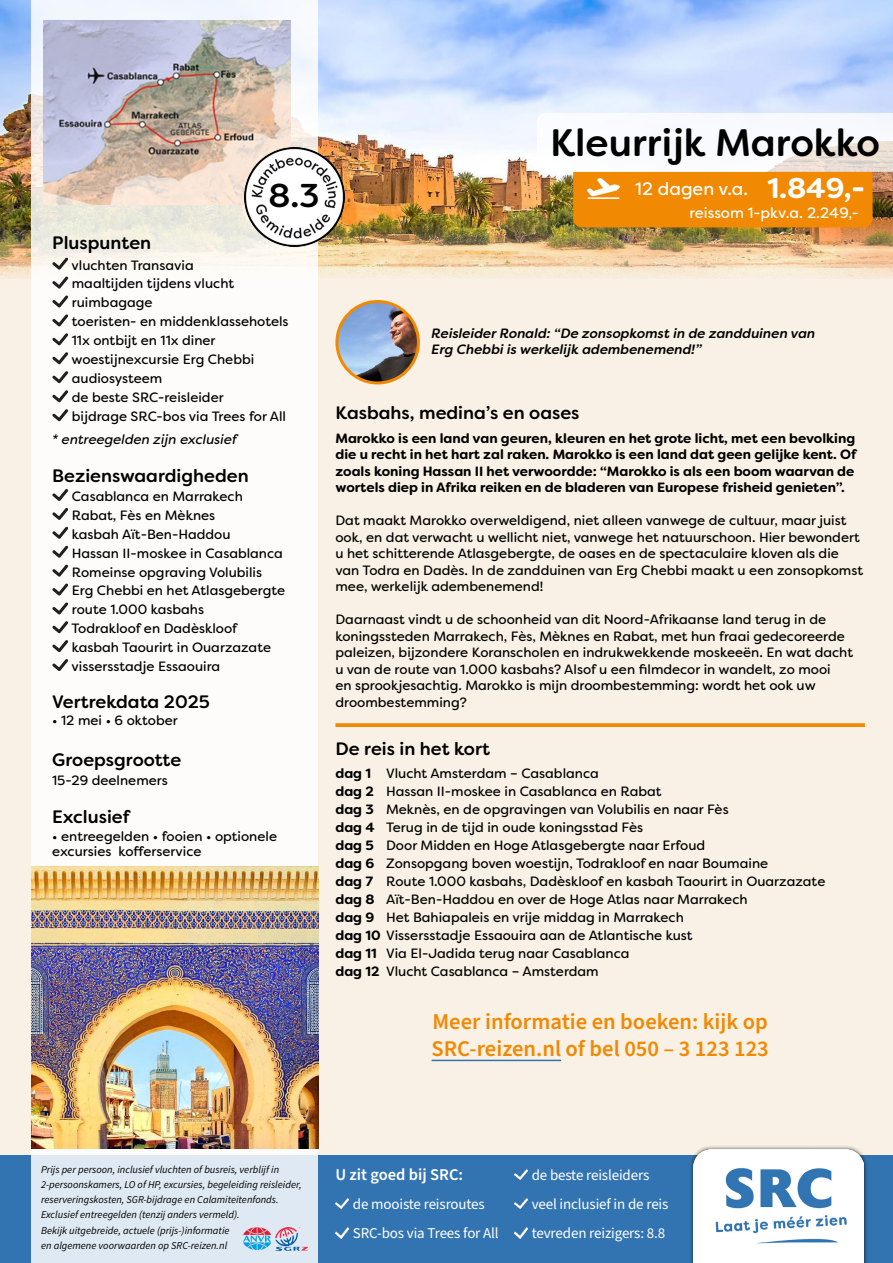
<style>
.page{position:relative;width:893px;height:1263px;background:#fff}
.page>*{position:absolute;margin:0;border:0;box-sizing:border-box;transform-origin:0 0}
.t1{font:500 38.25px "Filson Soft";color:#000}
.t2{font:500 33px "Filson Soft";color:#000}
.t3{font:700 28.5px "Filson Soft";color:#fff}
.t4{font:600 22.5px "Source Sans Pro";color:#f18903}
.t5{font:500 18px "Filson Soft";color:#000}
.t6{font:18px "Filson Soft";color:#fff}
.t7{font:600 16.5px "Source Sans Pro";color:#fff}
.t8{font:15px "Source Sans Pro";letter-spacing:-.01em;color:#fff}
.t9{font:15px "Filson Soft";color:#fff}
.t10{font:13.5px/16.5px "Filson Soft";color:#000}
.t11{font:700 13.5px/16.5px "Filson Soft";color:#000}
.t12{font:italic 500 13.5px "Filson Soft";color:#000}
.t13{font:italic 13.5px "Filson Soft";color:#000}
.t14{font:italic 10.5px/15px "Source Sans Variable";color:#000}
.s1{font-weight:700}
</style>
<div class="page">
<div style="left:0;top:242px;width:893px;height:913px;background:#f9f1e5"></div>
<img style="left:0;top:0;width:893px;height:278px">
<div style="left:0;top:1155px;width:893px;height:108px;background:#3274b1"></div>
<div style="left:689px;top:1145px;width:179px;height:118px;background:#000;opacity:.7"></div>
<img style="left:693px;top:1149px;width:171px;height:114px">
<svg style="left:32px;top:0;width:286px;height:1263px;background:#f8f8f8"></svg>
<img style="left:243px;top:1228px;width:27px;height:22px">
<img style="left:275px;top:1228px;width:32px;height:22px">
<svg style="left:515px;top:1228px;width:12px;height:10px"></svg>
<svg style="left:515px;top:1199px;width:12px;height:10px"></svg>
<svg style="left:515px;top:1169px;width:12px;height:10px"></svg>
<svg style="left:335px;top:1228px;width:13px;height:10px"></svg>
<svg style="left:335px;top:1199px;width:13px;height:10px"></svg>
<hr style="left:432px;top:1060px;width:129px;height:1px;background:#3274b1">
<svg style="left:335px;top:723px;width:530px;height:4px;background:#f18f10"></svg>
<img style="left:337px;top:301px;width:81px;height:82px;border-radius:41px">
<div style="left:335px;top:300px;width:85px;height:84px;border:3px solid #f18903;border-radius:50%"></div>
<img style="left:32px;top:866px;width:286px;height:282px">
<svg style="left:52px;top:659px;width:16px;height:12px"></svg>
<svg style="left:52px;top:640px;width:16px;height:12px"></svg>
<svg style="left:52px;top:621px;width:16px;height:12px"></svg>
<svg style="left:52px;top:602px;width:16px;height:12px"></svg>
<svg style="left:52px;top:583px;width:16px;height:12px"></svg>
<svg style="left:52px;top:565px;width:16px;height:11px"></svg>
<svg style="left:52px;top:545px;width:16px;height:13px"></svg>
<svg style="left:52px;top:527px;width:16px;height:12px"></svg>
<svg style="left:52px;top:508px;width:16px;height:12px"></svg>
<svg style="left:52px;top:489px;width:16px;height:12px"></svg>
<svg style="left:52px;top:409px;width:16px;height:12px"></svg>
<svg style="left:52px;top:390px;width:16px;height:12px"></svg>
<svg style="left:52px;top:371px;width:16px;height:12px"></svg>
<svg style="left:52px;top:352px;width:16px;height:12px"></svg>
<svg style="left:52px;top:333px;width:16px;height:12px"></svg>
<svg style="left:52px;top:314px;width:16px;height:12px"></svg>
<svg style="left:52px;top:296px;width:16px;height:11px"></svg>
<svg style="left:52px;top:276px;width:16px;height:13px"></svg>
<svg style="left:52px;top:258px;width:16px;height:11px"></svg>
<img style="left:44px;top:20px;width:246px;height:185px">
<img style="left:244px;top:147px;width:100px;height:100px">
<svg style="left:537px;top:113px;width:356px;height:114px"></svg>
<p class="t5" style="left:52px;top:231px;width:100px">Pluspunten</p>
<p class="t2" style="left:269px;top:174px;width:53px">8.3</p>
<p class="t10" style="left:71px;top:257px;width:124px">vluchten Transavia</p>
<p class="t10" style="left:72px;top:275px;width:164px">maaltijden tijdens vlucht</p>
<p class="t10" style="left:72px;top:294px;width:82px">ruimbagage</p>
<p class="t10" style="left:72px;top:313px;width:218px">toeristen- en middenklassehotels</p>
<p class="t10" style="left:72px;top:332px;width:145px">11x ontbijt en 11x diner</p>
<p class="t10" style="left:71px;top:351px;width:184px">woestijnexcursie Erg Chebbi</p>
<p class="t10" style="left:72px;top:370px;width:92px">audiosysteem</p>
<p class="t10" style="left:72px;top:389px;width:153px">de beste SRC-reisleider</p>
<p class="t10" style="left:72px;top:408px;width:216px">bijdrage SRC-bos via Trees for All</p>
<p class="t13" style="left:52px;top:431px;width:186px">* entreegelden zijn exclusief</p>
<p class="t5" style="left:52px;top:464px;width:198px">Bezienswaardigheden</p>
<p class="t10" style="left:72px;top:488px;width:173px">Casablanca en Marrakech</p>
<p class="t10" style="left:72px;top:507px;width:145px">Rabat, Fès en Mèknes</p>
<p class="t10" style="left:72px;top:526px;width:160px">kasbah Aït-Ben-Haddou</p>
<p class="t10" style="left:72px;top:545px;width:213px">Hassan II-moskee in Casablanca</p>
<p class="t10" style="left:72px;top:563px;width:192px">Romeinse opgraving Volubilis</p>
<p class="t10" style="left:72px;top:582px;width:215px">Erg Chebbi en het Atlasgebergte</p>
<p class="t10" style="left:72px;top:601px;width:134px">route 1.000 kasbahs</p>
<p class="t10" style="left:71px;top:620px;width:167px">Todrakloof en Dadèskloof</p>
<p class="t10" style="left:72px;top:639px;width:201px">kasbah Taourirt in Ouarzazate</p>
<p class="t10" style="left:71px;top:658px;width:150px">vissersstadje Essaouira</p>
<p class="t5" style="left:52px;top:690px;width:159px">Vertrekdata 2025</p>
<p class="t10" style="left:52px;top:712px;width:127px">• 12 mei • 6 oktober</p>
<p class="t5" style="left:52px;top:748px;width:131px">Groepsgrootte</p>
<p class="t10" style="left:52px;top:771px;width:117px">15-29 deelnemers</p>
<p class="t5" style="left:52px;top:805px;width:79px">Exclusief</p>
<p class="t10" style="left:52px;top:829px;width:226px;line-height:15px">• entreegelden • fooien • optionele excursies kofferservice</p>
<p class="t1" style="left:550px;top:118px;width:331px">Kleurrijk Marokko</p>
<p class="t6" style="left:635px;top:177px;width:114px">12 dagen v.a.</p>
<p class="t3" style="left:767px;top:170px;width:99px">1.849,-</p>
<p class="t9" style="left:689px;top:203px;width:171px">reissom 1-pkv.a. 2.249,-</p>
<p class="t12" style="left:432px;top:324px;width:385px">Reisleider Ronald: “De zonsopkomst in de zandduinen van</p>
<p class="t12" style="left:432px;top:341px;width:272px">Erg Chebbi is werkelijk adembenemend!”</p>
<p class="t5" style="left:335px;top:401px;width:246px">Kasbahs, medina’s en oases</p>
<p class="t11" style="left:335px;top:430px;width:522px">Marokko is een land van geuren, kleuren en het grote licht, met een bevolking die u recht in het hart zal raken. Marokko is een land dat geen gelijke kent. Of zoals koning Hassan II het verwoordde: “Marokko is als een boom waarvan de wortels diep in Afrika reiken en de bladeren van Europese frisheid genieten”.</p>
<p class="t10" style="left:335px;top:512px;width:529px">Dat maakt Marokko overweldigend, niet alleen vanwege de cultuur, maar juist ook, en dat verwacht u wellicht niet, vanwege het natuurschoon. Hier bewondert u het schitterende Atlasgebergte, de oases en de spectaculaire kloven als die van Todra en Dadès. In de zandduinen van Erg Chebbi maakt u een zonsopkomst mee, werkelijk adembenemend!</p>
<p class="t10" style="left:335px;top:611px;width:519px">Daarnaast vindt u de schoonheid van dit Noord-Afrikaanse land terug in de koningssteden Marrakech, Fès, Mèknes en Rabat, met hun fraai gedecoreerde paleizen, bijzondere Koranscholen en indrukwekkende moskeeën. En wat dacht u van de route van 1.000 kasbahs? Alsof u een filmdecor in wandelt, zo mooi<br>en sprookjesachtig. Marokko is mijn droombestemming: wordt het ook uw droombestemming?</p>
<p class="t5" style="left:335px;top:737px;width:156px">De reis in het kort</p>
<p class="t10" style="left:386px;top:765px;width:214px">Vlucht Amsterdam – Casablanca</p>
<p class="t10" style="left:386px;top:783px;width:277px">Hassan II-moskee in Casablanca en Rabat</p>
<p class="t10" style="left:386px;top:801px;width:344px">Meknès, en de opgravingen van Volubilis en naar Fès</p>
<p class="t10" style="left:386px;top:819px;width:259px">Terug in de tijd in oude koningsstad Fès</p>
<p class="t10" style="left:386px;top:837px;width:321px">Door Midden en Hoge Atlasgebergte naar Erfoud</p>
<p class="t10" style="left:386px;top:855px;width:384px">Zonsopgang boven woestijn, Todrakloof en naar Boumaine</p>
<p class="t10" style="left:386px;top:873px;width:441px">Route 1.000 kasbahs, Dadèskloof en kasbah Taourirt in Ouarzazate</p>
<p class="t10" style="left:386px;top:891px;width:363px">Aït-Ben-Haddou en over de Hoge Atlas naar Marrakech</p>
<p class="t10" style="left:386px;top:909px;width:299px">Het Bahiapaleis en vrije middag in Marrakech</p>
<p class="t10" style="left:335px;top:927px;width:359px"><span class="s1">dag 10</span> Vissersstadje Essaouira aan de Atlantische kust</p>
<p class="t10" style="left:386px;top:945px;width:245px">Via El-Jadida terug naar Casablanca</p>
<p class="t10" style="left:386px;top:963px;width:214px">Vlucht Casablanca – Amsterdam</p>
<p class="t11" style="left:335px;top:765px;width:37px">dag 1</p>
<p class="t11" style="left:335px;top:783px;width:40px">dag 2</p>
<p class="t11" style="left:335px;top:801px;width:40px">dag 3</p>
<p class="t11" style="left:335px;top:819px;width:41px">dag 4</p>
<p class="t11" style="left:335px;top:837px;width:40px">dag 5</p>
<p class="t11" style="left:335px;top:855px;width:40px">dag 6</p>
<p class="t11" style="left:335px;top:873px;width:39px">dag 7</p>
<p class="t11" style="left:335px;top:891px;width:41px">dag 8</p>
<p class="t11" style="left:335px;top:909px;width:40px">dag 9</p>
<p class="t11" style="left:335px;top:945px;width:43px">dag 11</p>
<p class="t11" style="left:335px;top:963px;width:45px">dag 12</p>
<p class="t4" style="left:433px;top:1006px;width:337px">Meer informatie en boeken: kijk op</p>
<p class="t4" style="left:432px;top:1033px;width:339px">SRC-reizen.nl of bel 050 – 3 123 123</p>
<p class="t14" style="left:41px;top:1162px;width:262px">Prijs per persoon, inclusief vluchten of busreis, verblijf in 2-persoonskamers, LO of HP, excursies, begeleiding reisleider, reserveringskosten, SGR-bijdrage en Calamiteitenfonds.<br>Exclusief entreegelden (tenzij anders vermeld).</p>
<p class="t14" style="left:41px;top:1222px;width:190px">Bekijk uitgebreide, actuele (prijs-)informatie</p>
<p class="t14" style="left:41px;top:1237px;width:188px">en algemene voorwaarden op SRC-reizen.nl</p>
<p class="t7" style="left:335px;top:1163px;width:129px">U zit goed bij SRC:</p>
<p class="t8" style="left:532px;top:1164px;width:119px">de beste reisleiders</p>
<p class="t8" style="left:353px;top:1194px;width:133px">de mooiste reisroutes</p>
<p class="t8" style="left:532px;top:1194px;width:138px">veel inclusief in de reis</p>
<p class="t8" style="left:353px;top:1223px;width:147px">SRC-bos via Trees for All</p>
<p class="t8" style="left:532px;top:1223px;width:135px">tevreden reizigers: 8.8</p>
</div>
